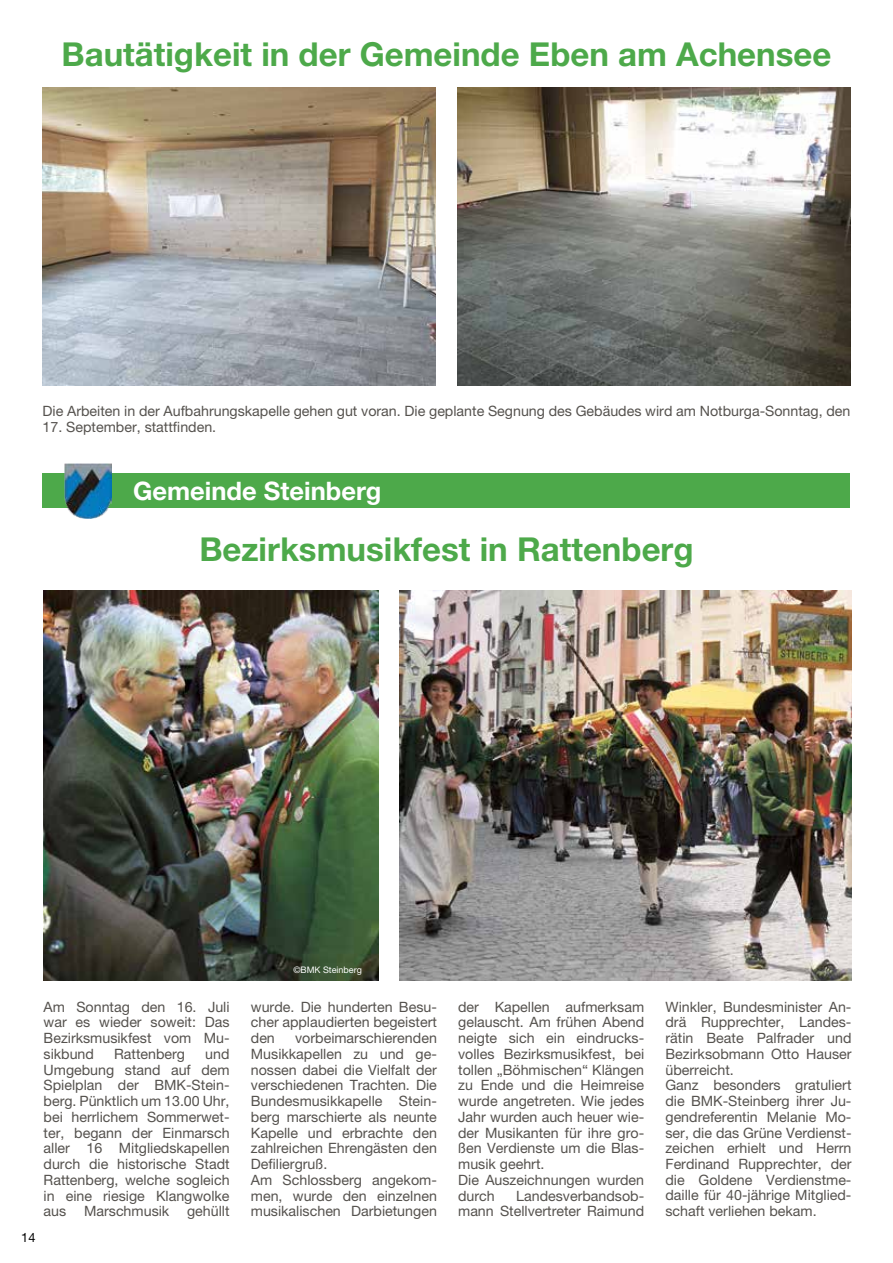
<style>
.page{position:relative;width:893px;height:1263px;background:#fff}
.page>*{position:absolute;margin:0;border:0;box-sizing:border-box;transform-origin:0 0}
.t1{font:700 33px "Helvetica Neue LT Pro";color:#4da94a}
.t2{font:700 25.5px "Helvetica Neue LT Pro";color:#fff}
.t3{font:14.25px/15.8px "Helvetica Neue LT Pro";color:#55524e;text-align:justify}
.t4{font:12.75px "Helvetica Neue LT Pro";color:#000}
.t5{font:9px "Helvetica Neue LT Pro";color:#fff}
</style>
<div class="page">
<img style="left:400px;top:590px;width:451px;height:390px">
<img style="left:44px;top:590px;width:334px;height:390px">
<div style="left:43px;top:474px;width:807px;height:34px;background:#4da94a"></div>
<img style="left:64px;top:463px;width:48px;height:55px">
<img style="left:43px;top:87px;width:393px;height:298px">
<img style="left:457px;top:87px;width:393px;height:298px">
<h1 class="t1" style="left:62px;top:34px;width:771px">Bautätigkeit in der Gemeinde Eben am Achensee</h1>
<p class="t3" style="left:43px;top:403px;width:809px">Die Arbeiten in der Aufbahrungskapelle gehen gut voran. Die geplante Segnung des Gebäudes wird am Notburga-Sonntag, den</p>
<p class="t3" style="left:43px;top:419px;width:175px">17. September, stattfinden.</p>
<h2 class="t2" style="left:133px;top:475px;width:250px">Gemeinde Steinberg</h2>
<h1 class="t1" style="left:199px;top:529px;width:496px">Bezirksmusikfest in Rattenberg</h1>
<p class="t4" style="left:21px;top:1229px;width:16px">14</p>
<p class="t3" style="left:44px;top:998px;width:188px">Am Sonntag den 16. Juli war es wieder soweit: Das Bezirksmusikfest vom Mu&shy;sikbund</p>
<p class="t3" style="left:44px;top:1046px;width:188px;text-indent:162px">und Umgebung stand auf dem Spielplan der BMK-Stein&shy;berg. Pünktlich um 13.00 Uhr, bei herrlichem Sommerwet&shy;ter, begann der Einmarsch aller 16 Mitgliedskapellen durch die historische Stadt Rattenberg, welche sogleich in eine riesige Klangwolke aus Marschmusik gehüllt</p>
<p class="t3" style="left:114px;top:1046px;width:72px">Rattenberg</p>
<p class="t5" style="left:293px;top:964px;width:70px">©BMK Steinberg</p>
<p class="t3" style="left:251px;top:998px;width:188px">wurde. Die hunderten Besu&shy;cher applaudierten begeistert den</p>
<p class="t3" style="left:251px;top:1030px;width:188px;text-align:left;text-indent:44px">vorbeimarschierenden<br>Musikkapellen zu und ge&shy;nossen dabei die Vielfalt der verschiedenen Trachten. Die<br>Bundesmusikkapelle Stein&shy;berg marschierte als neunte<br>Kapelle und erbrachte den zahlreichen Ehrengästen den<br>Defiliergruß.<br>Am Schlossberg angekom&shy;men, wurde den einzelnen musikalischen Darbietungen</p>
<p class="t3" style="left:458px;top:998px;width:188px;text-align:left">der Kapellen aufmerksam gelauscht. Am frühen Abend neigte sich ein eindrucks&shy;volles Bezirksmusikfest, bei tollen „Böhmischen“ Klängen zu Ende und die Heimreise wurde angetreten. Wie jedes<br>Jahr wurden auch heuer wie&shy;der Musikanten für ihre gro&shy;ßen Verdienste um die Blas&shy;musik geehrt.<br>Die Auszeichnungen wurden durch</p>
<p class="t3" style="left:458px;top:1187px;width:188px;text-align:right">Landesverbandsob-<br>mann Stellvertreter Raimund</p>
<p class="t3" style="left:665px;top:998px;width:188px;text-align:left">Winkler, Bundesminister An&shy;drä Rupprechter, Landes&shy;rätin Beate Palfrader und<br>Bezirksobmann Otto Hauser überreicht.<br>Ganz besonders gratuliert die BMK-Steinberg ihrer Ju&shy;gendreferentin Melanie Mo&shy;ser, die das Grüne Verdienst&shy;zeichen erhielt und Herrn<br>Ferdinand Rupprechter, der die Goldene Verdienstme&shy;daille für 40-jährige Mitglied&shy;schaft verliehen bekam.</p>
</div>
